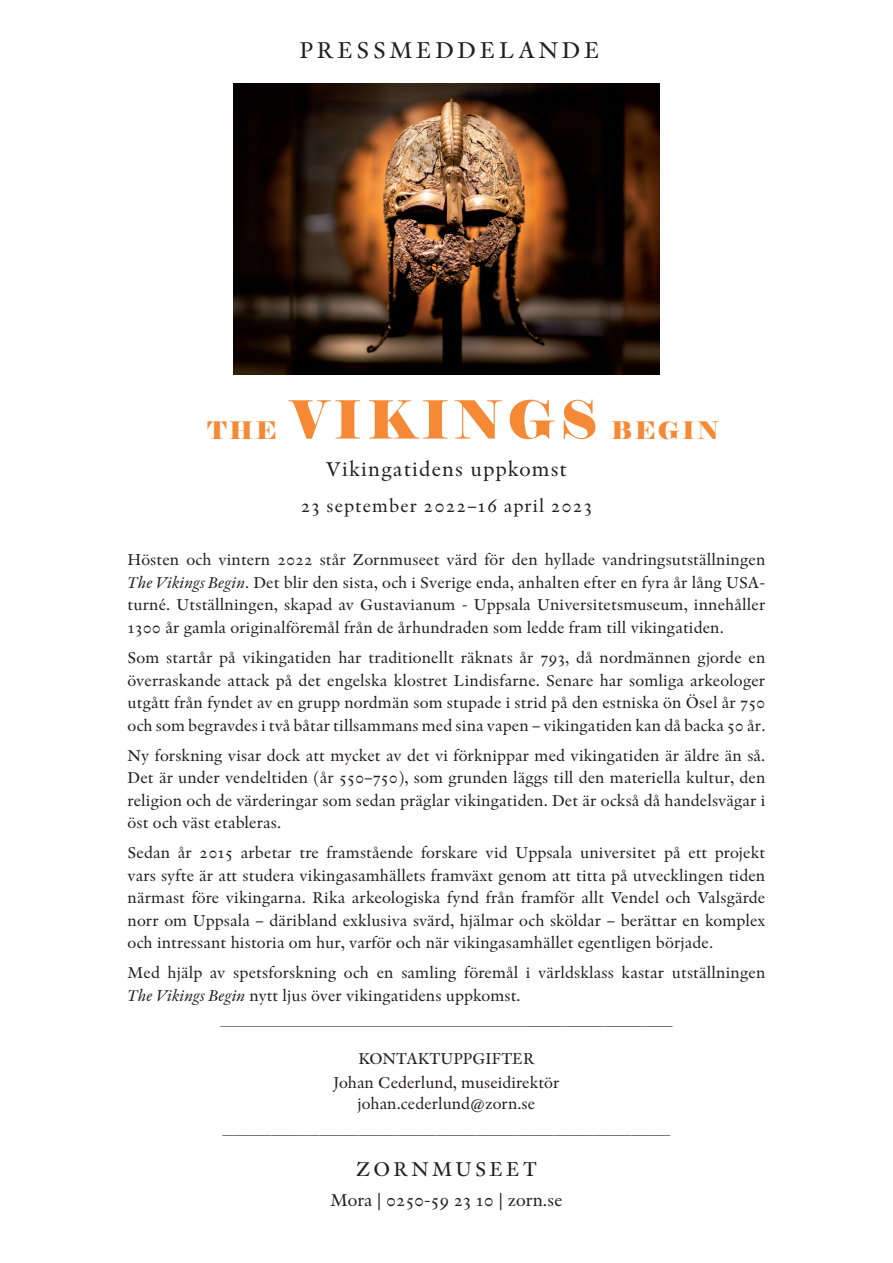
<style>
.page{position:relative;width:893px;height:1263px;background:#fff}
.page>*{position:absolute;margin:0;border:0;box-sizing:border-box;transform-origin:0 0}
.t1{font:24px "Indigo Antiqua Pro Text";letter-spacing:.15em;color:#231f20}
.t2{font:24px "Elephant";letter-spacing:.1em;color:#f58935}
.t3{font:21px "Indigo Antiqua Pro Text";letter-spacing:.05em;color:#231f20}
.t4{font:21px "Indigo Antiqua Pro Text";letter-spacing:.15em;color:#231f20}
.t5{font:19.5px "Indigo Antiqua Pro Text";color:#231f20}
.t6{font:18.75px "Indigo Antiqua Pro Text";letter-spacing:.05em;color:#231f20}
.t7{font:18px "Indigo Antiqua Pro Text";color:#231f20}
.t8{font:16.5px/22.5px "Indigo Antiqua Pro Text";letter-spacing:.005em;color:#231f20;text-align:justify}
.s1{font-size:52.5px}
.s2{font-style:italic}
.s3{font-size:19.5px}
.s4{font-size:18px}
</style>
<div class="page">
<img style="left:234px;top:84px;width:425px;height:290px">
<h1 class="t1" style="left:299px;top:36px;width:302px">PRESSMEDDELANDE</h1>
<h1 class="t2" style="left:208px;top:415px;width:513px">THE <span class="s1">VIKINGS</span> BEGIN</h1>
<p class="t3" style="left:326px;top:457px;width:243px">Vikingatidens uppkomst</p>
<p class="t6" style="left:301px;top:495px;width:293px">23 september 2022–16 april 2023</p>
<p class="t8" style="left:128px;top:549px;width:639px">Hösten och vintern 2022 står Zornmuseet värd för den hyllade vandringsutställningen <span class="s2">The Vikings Begin</span>. Det blir den sista, och i Sverige enda, anhalten efter en fyra år lång USA&shy;turné. Utställningen, skapad av Gustavianum - Uppsala Universitetsmuseum, innehåller 1300 år gamla originalföremål från de århundraden som ledde fram till vikingatiden.</p>
<p class="t8" style="left:128px;top:646px;width:639px">Som startår på vikingatiden har traditionellt räknats år 793, då nordmännen gjorde en överraskande attack på det engelska klostret Lindisfarne. Senare har somliga arkeologer utgått från fyndet av en grupp nordmän som stupade i strid på den estniska ön Ösel år 750 och som begravdes i två båtar tillsammans med sina vapen – vikingatiden kan då backa 50 år.</p>
<p class="t8" style="left:128px;top:744px;width:639px">Ny forskning visar dock att mycket av det vi förknippar med vikingatiden är äldre än så.<br>Det är under vendeltiden (år 550–750), som grunden läggs till den materiella kultur, den religion och de värderingar som sedan präglar vikingatiden. Det är också då handelsvägar i öst och väst etableras.</p>
<p class="t8" style="left:128px;top:842px;width:639px">Sedan år 2015 arbetar tre framstående forskare vid Uppsala universitet på ett projekt vars syfte är att studera vikingasamhällets framväxt genom att titta på utvecklingen tiden närmast före vikingarna. Rika arkeologiska fynd från framför allt Vendel och Valsgärde norr om Uppsala – däribland exklusiva svärd, hjälmar och sköldar – berättar en komplex och intressant historia om hur, varför och när vikingasamhället egentligen började.</p>
<p class="t8" style="left:128px;top:962px;width:639px">Med hjälp av spetsforskning och en samling föremål i världsklass kastar utställningen<br><span class="s2">The Vikings Begin</span> nytt ljus över vikingatidens uppkomst.</p>
<p class="t7" style="left:220px;top:1007px;width:454px">__________________________________<span class="s3">_______________</span></p>
<p class="t8" style="left:333px;top:1046px;width:227px;line-height:24px;text-align:center">KONTAKTUPPGIFTER<br>Johan Cederlund, museidirektör</p>
<p class="t8" style="left:358px;top:1093px;width:179px">johan.cederlund@zorn.se</p>
<p class="t5" style="left:223px;top:1114px;width:449px">________<span class="s4">_</span>_____________________________________</p>
<p class="t4" style="left:356px;top:1156px;width:182px">ZORNMUSEET</p>
<p class="t7" style="left:330px;top:1189px;width:233px">Mora | 0250-59 23 10 | zorn.se</p>
</div>
